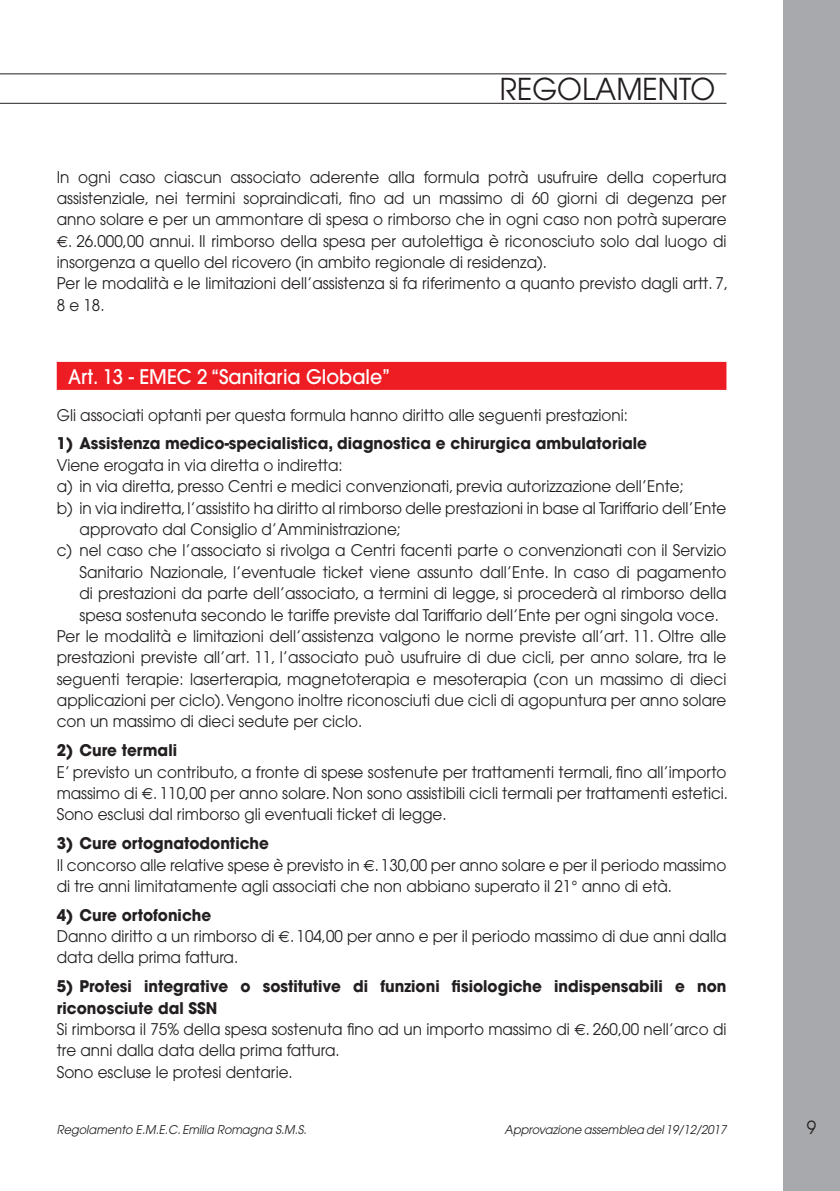
<style>
.page{position:relative;width:840px;height:1191px;background:#fff}
.page>*{position:absolute;margin:0;border:0;box-sizing:border-box;transform-origin:0 0}
.t1{font:30px "Avant Garde";color:#231f20;scale:.95 1}
.t2{font:500 20px "Avant Garde";color:#fff;scale:.95 1}
.t3{font:18px "Avant Garde";color:#231f20;scale:.95 1}
.t4{font:16px/21.4px "Avant Garde";color:#231f20;scale:.95 1}
.t5{font:700 16px "Avant Garde";color:#231f20;scale:.95 1}
.t6{font:italic 12px "Avant Garde";color:#231f20;scale:.95 1}
.s1{font-family:"Euro Sans"}
.s2{font-weight:700}
</style>
<div class="page">
<div style="left:782px;top:0;width:57px;height:1191px;background:#a8a9ad"></div>
<hr style="left:0;top:73px;width:726px;height:1px;background:#231f20">
<hr style="left:0;top:103px;width:726px;height:1px;background:#231f20">
<div style="left:57px;top:362px;width:669px;height:28px;background:#ee1d23"></div>
<h1 class="t1" style="left:499px;top:71px;width:228px">REGOLAMENTO</h1>
<p class="t4" style="left:57px;top:166px;width:708px">In ogni caso ciascun associato aderente alla formula potrà usufruire della copertura assistenziale, nei termini sopraindicati, fino ad un massimo di 60 giorni di degenza per anno solare e per un ammontare di spesa o rimborso che in ogni caso non potrà superare <span class="s1">E</span>. 26.000,00 annui. Il rimborso della spesa per autolettiga è riconosciuto solo dal luogo di insorgenza a quello del ricovero (in ambito regionale di residenza).<br>Per le modalità e le limitazioni dell’assistenza si fa riferimento a quanto previsto dagli artt. 7, 8 e 18.</p>
<p class="t2" style="left:68px;top:364px;width:340px">Art. 13 - EMEC 2 “Sanitaria Globale”</p>
<p class="t4" style="left:57px;top:404px;width:602px">Gli associati optanti per questa formula hanno diritto alle seguenti prestazioni:</p>
<p class="t5" style="left:57px;top:433px;width:622px">1) Assistenza medico-specialistica, diagnostica e chirurgica ambulatoriale</p>
<p class="t4" style="left:57px;top:454px;width:302px">Viene erogata in via diretta o indiretta:</p>
<p class="t4" style="left:57px;top:476px;width:661px">a) in via diretta, presso Centri e medici convenzionati, previa autorizzazione dell’Ente;</p>
<p class="t4" style="left:57px;top:497px;width:706px">b) in via indiretta, l’assistito ha diritto al rimborso delle prestazioni in base al Tariffario dell’Ente</p>
<p class="t4" style="left:79px;top:518px;width:340px">approvato dal Consiglio d’Amministrazione;</p>
<p class="t4" style="left:57px;top:540px;width:706px">c) nel caso che l’associato si rivolga a Centri facenti parte o convenzionati con il Servizio</p>
<p class="t4" style="left:79px;top:561px;width:682px">Sanitario Nazionale, l’eventuale ticket viene assunto dall’Ente. In caso di pagamento</p>
<p class="t4" style="left:79px;top:582px;width:682px">di prestazioni da parte dell’associato, a termini di legge, si procederà al rimborso della</p>
<p class="t4" style="left:79px;top:604px;width:674px">spesa sostenuta secondo le tariffe previste dal Tariffario dell’Ente per ogni singola voce.</p>
<p class="t4" style="left:57px;top:625px;width:706px">Per le modalità e limitazioni dell’assistenza valgono le norme previste all’art. 11. Oltre alle</p>
<p class="t4" style="left:57px;top:647px;width:706px">prestazioni previste all’art. 11, l’associato può usufruire di due cicli, per anno solare, tra le</p>
<p class="t4" style="left:57px;top:668px;width:706px">seguenti terapie: laserterapia, magnetoterapia e mesoterapia (con un massimo di dieci</p>
<p class="t4" style="left:57px;top:689px;width:706px">applicazioni per ciclo). Vengono inoltre riconosciuti due cicli di agopuntura per anno solare</p>
<p class="t4" style="left:57px;top:711px;width:323px">con un massimo di dieci sedute per ciclo.</p>
<p class="t5" style="left:57px;top:740px;width:128px">2) Cure termali</p>
<p class="t4" style="left:57px;top:761px;width:707px;text-align:justify">E’ previsto un contributo, a fronte di spese sostenute per trattamenti termali, fino all’importo massimo di <span class="s1">E</span>. 110,00 per anno solare. Non sono assistibili cicli termali per trattamenti estetici.<br>Sono esclusi dal rimborso gli eventuali ticket di legge.</p>
<p class="t4" style="left:57px;top:832px;width:706px"><span class="s2">3) Cure ortognatodontiche<br></span>Il concorso alle relative spese è previsto in <span class="s1">E</span>. 130,00 per anno solare e per il periodo massimo di tre anni limitatamente agli associati che non abbiano superato il 21° anno di età.</p>
<p class="t4" style="left:57px;top:904px;width:706px"><span class="s2">4) Cure ortofoniche<br></span>Danno diritto a un rimborso di <span class="s1">E</span>. 104,00 per anno e per il periodo massimo di due anni dalla data della prima fattura.</p>
<p class="t4" style="left:57px;top:975px;width:706px"><span class="s2">5) Protesi integrative o sostitutive di funzioni fisiologiche indispensabili e non riconosciute dal SSN<br></span>Si rimborsa il 75% della spesa sostenuta fino ad un importo massimo di <span class="s1">E</span>. 260,00 nell’arco di tre anni dalla data della prima fattura.<br>Sono escluse le protesi dentarie.</p>
<p class="t6" style="left:57px;top:1122px;width:264px">Regolamento E.M.E.C. Emilia Romagna S.M.S.</p>
<p class="t6" style="left:504px;top:1122px;width:235px">Approvazione assemblea del 19/12/2017</p>
<p class="t3" style="left:806px;top:1117px;width:11px">9</p>
</div>
